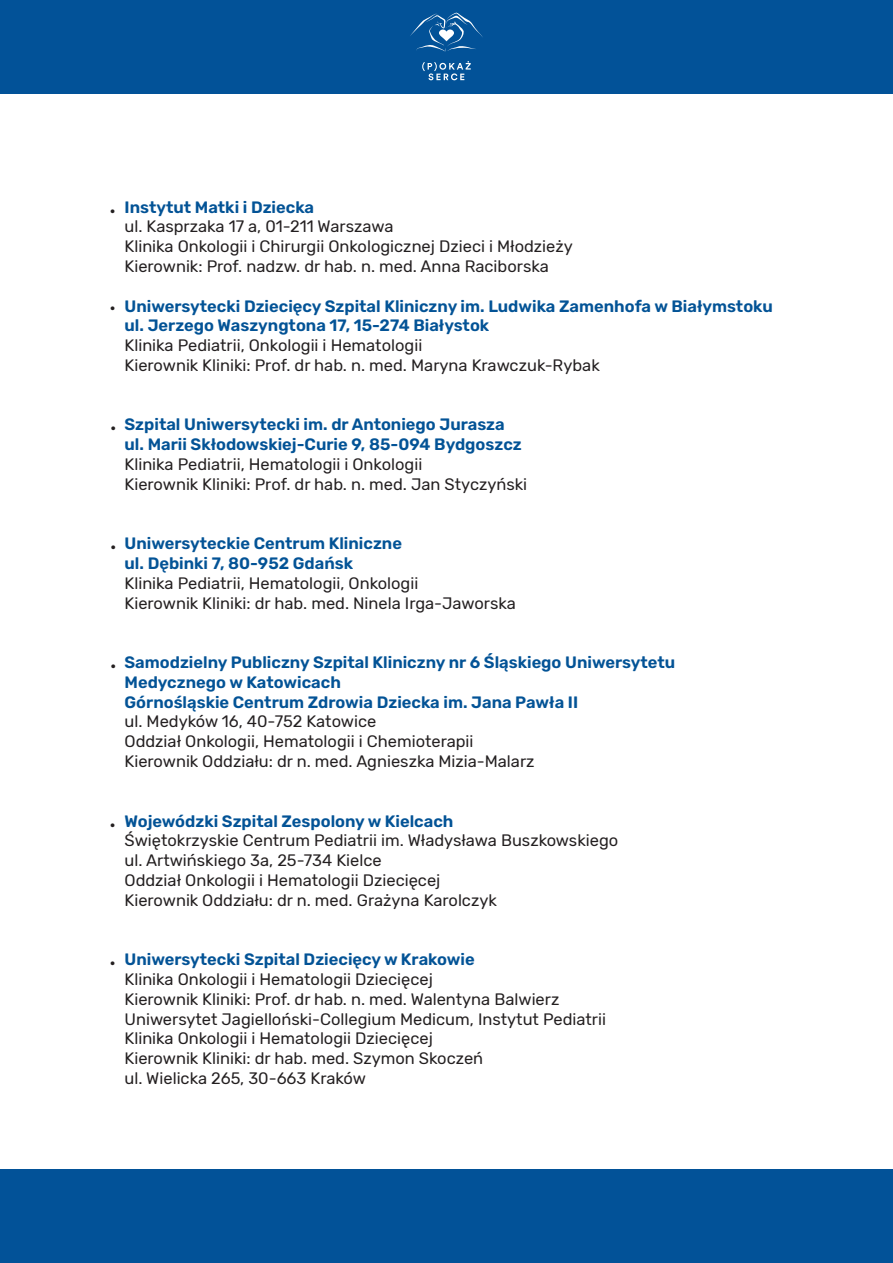
<style>
.page{position:relative;width:893px;height:1263px;background:#fff}
.page>*{position:absolute;margin:0;border:0;box-sizing:border-box;transform-origin:0 0}
.t1{font:18px "Myriad Pro";color:#231f20}
.t2{font:16.5px/19.8px "Rubik";color:#231f20}
.t3{font:600 16.5px/19.8px "Rubik";color:#035396}
</style>
<div class="page">
<div style="left:0;top:0;width:893px;height:93px;background:#025298"></div>
<div style="left:0;top:1170px;width:893px;height:93px;background:#025298"></div>
<svg style="left:422px;top:61px;width:49px;height:19px"></svg>
<svg style="left:410px;top:12px;width:73px;height:40px"></svg>
<p class="t1" style="left:110px;top:198px;width:7px">•</p>
<p class="t1" style="left:110px;top:296px;width:7px">•</p>
<p class="t3" style="left:125px;top:197px;width:191px">Instytut Matki i Dziecka</p>
<p class="t2" style="left:125px;top:217px;width:450px">ul. Kasprzaka 17 a, 01-211 Warszawa<br>Klinika Onkologii i Chirurgii Onkologicznej Dzieci i Młodzieży<br>Kierownik: Prof. nadzw. dr hab. n. med. Anna Raciborska</p>
<p class="t3" style="left:125px;top:296px;width:650px">Uniwersytecki Dziecięcy Szpital Kliniczny im. Ludwika Zamenhofa w Białymstoku ul. Jerzego Waszyngtona 17, 15-274 Białystok</p>
<p class="t2" style="left:125px;top:336px;width:477px">Klinika Pediatrii, Onkologii i Hematologii<br>Kierownik Kliniki: Prof. dr hab. n. med. Maryna Krawczuk-Rybak</p>
<p class="t1" style="left:111px;top:415px;width:7px">•</p>
<p class="t3" style="left:125px;top:415px;width:399px">Szpital Uniwersytecki im. dr Antoniego Jurasza ul. Marii Skłodowskiej-Curie 9, 85-094 Bydgoszcz</p>
<p class="t2" style="left:125px;top:455px;width:404px">Klinika Pediatrii, Hematologii i Onkologii<br>Kierownik Kliniki: Prof. dr hab. n. med. Jan Styczyński</p>
<p class="t1" style="left:111px;top:535px;width:7px">•</p>
<p class="t3" style="left:125px;top:534px;width:279px">Uniwersyteckie Centrum Kliniczne ul. Dębinki 7, 80-952 Gdańsk</p>
<p class="t2" style="left:125px;top:574px;width:393px">Klinika Pediatrii, Hematologii, Onkologii<br>Kierownik Kliniki: dr hab. med. Ninela Irga-Jaworska</p>
<p class="t1" style="left:111px;top:654px;width:7px">•</p>
<p class="t3" style="left:125px;top:653px;width:552px">Samodzielny Publiczny Szpital Kliniczny nr 6 Śląskiego Uniwersytetu<br>Medycznego w Katowicach<br>Górnośląskie Centrum Zdrowia Dziecka im. Jana Pawła II</p>
<p class="t2" style="left:125px;top:712px;width:411px">ul. Medyków 16, 40-752 Katowice<br>Oddział Onkologii, Hematologii i Chemioterapii<br>Kierownik Oddziału: dr n. med. Agnieszka Mizia-Malarz</p>
<p class="t1" style="left:110px;top:812px;width:7px">•</p>
<p class="t3" style="left:125px;top:811px;width:330px">Wojewódzki Szpital Zespolony w Kielcach</p>
<p class="t2" style="left:125px;top:831px;width:495px">Świętokrzyskie Centrum Pediatrii im. Władysława Buszkowskiego ul. Artwińskiego 3a, 25-734 Kielce<br>Oddział Onkologii i Hematologii Dziecięcej<br>Kierownik Oddziału: dr n. med. Grażyna Karolczyk</p>
<p class="t1" style="left:110px;top:951px;width:7px">•</p>
<p class="t3" style="left:125px;top:950px;width:352px">Uniwersytecki Szpital Dziecięcy w Krakowie</p>
<p class="t2" style="left:125px;top:970px;width:483px">Klinika Onkologii i Hematologii Dziecięcej<br>Kierownik Kliniki: Prof. dr hab. n. med. Walentyna Balwierz Uniwersytet Jagielloński-Collegium Medicum, Instytut Pediatrii Klinika Onkologii i Hematologii Dziecięcej<br>Kierownik Kliniki: dr hab. med. Szymon Skoczeń<br>ul. Wielicka 265, 30-663 Kraków</p>
</div>
